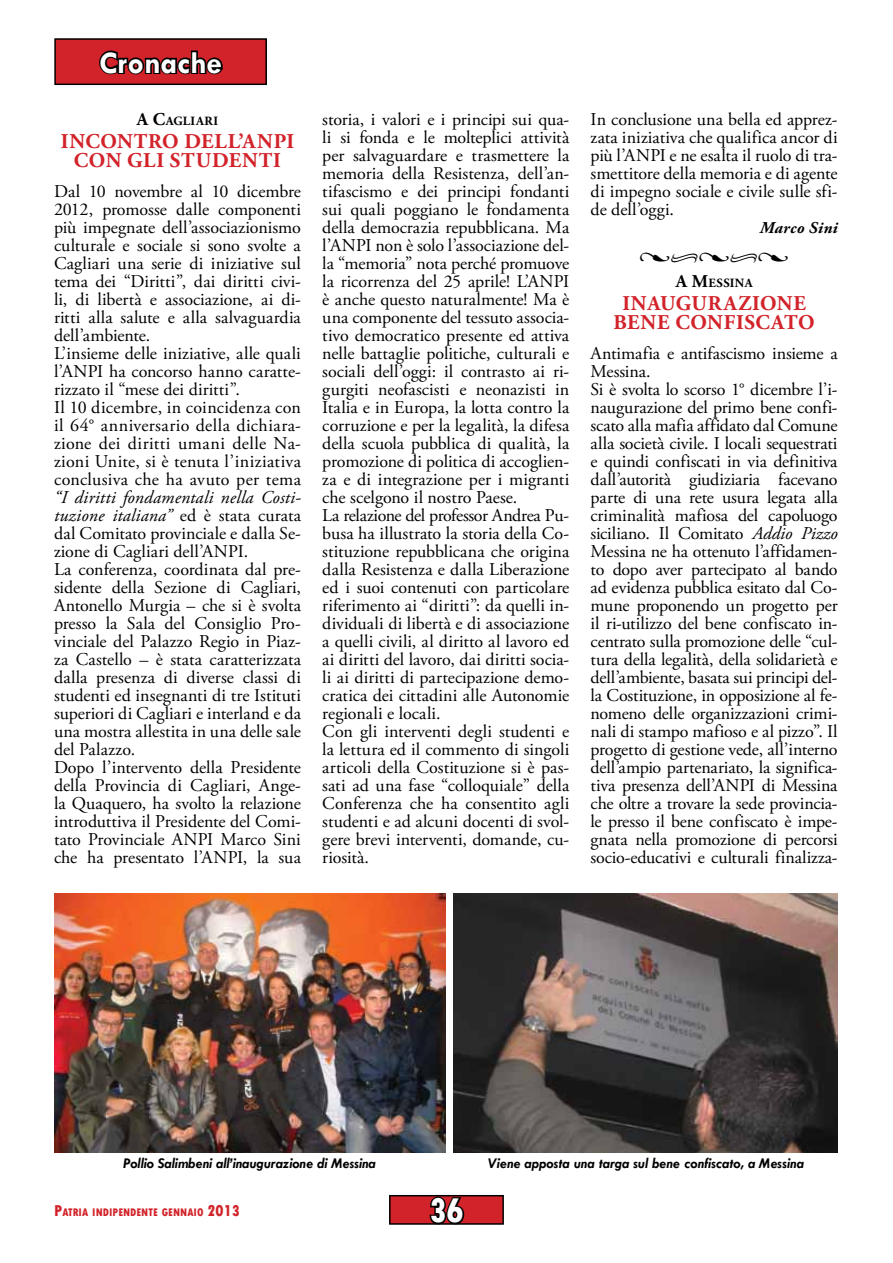
<style>
.page{position:relative;width:893px;height:1263px;background:#fff}
.page>*{position:absolute;margin:0;border:0;box-sizing:border-box;transform-origin:0 0}
.t1{font:800 condensed 36px "Tw Cen";color:#fff}
.t2{font:700 31.5px "Tw Cen";color:#fff}
.Stile_di_paragrafo_7{font:700 21px/19.5px "Adobe Garamond Pro";letter-spacing:.035em;color:#d2232a;text-align:center}
.Stile_di_paragrafo_7-2{font:18px/18px "Adobe Garamond Pro";letter-spacing:-.01em;color:#000;text-align:justify}
.Stile_di_paragrafo_7-3{font:18px "Minion Pro";color:#000}
.Stile_di_paragrafo_7-4{font:italic 700 16.5px "Adobe Garamond Pro";letter-spacing:.02em;color:#000}
.Stile_di_paragrafo_7-5{font:italic 700 15px "Tw Cen";color:#000}
.Stile_di_paragrafo_7-6{font:700 12.6px "Adobe Garamond Pro";letter-spacing:.03em;color:#000}
.t3{font:800 condensed 11.55px "Tw Cen";color:#d2232a}
.s1{font-size:18px}
.s2{font-style:italic}
.s3{font-size:16.5px}
</style>
<div class="page">
<div style="left:55px;top:39px;width:211px;height:45px;background:#d2232a"></div>
<svg style="left:99px;top:50px;width:124px;height:25px"></svg>
<div style="left:54px;top:38px;width:213px;height:47px;border:2px solid #000"></div>
<img style="left:54px;top:893px;width:391px;height:259px">
<img style="left:454px;top:893px;width:384px;height:259px">
<div style="left:390px;top:1196px;width:113px;height:28px;background:#d2232a"></div>
<svg style="left:428px;top:1194px;width:38px;height:28px"></svg>
<div style="left:389px;top:1195px;width:115px;height:30px;border:2px solid #000"></div>
<p class="t2" style="left:99px;top:44px;width:124px">Cronache</p>
<p class="Stile_di_paragrafo_7-6" style="left:137px;top:114px;width:83px"><span class="s1">A C</span>AGLIARI</p>
<p class="Stile_di_paragrafo_7" style="left:61px;top:132px;width:235px">INCONTRO DELL’ANPI<br>CON GLI STUDENTI</p>
<p class="Stile_di_paragrafo_7-2" style="left:54px;top:183px;width:249px">Dal 10 novembre al 10 dicembre 2012, promosse dalle componenti più impegnate dell’associazionismo culturale e sociale si sono svolte a Cagliari una serie di iniziative sul tema dei “Diritti”, dai diritti civi&shy;li, di libertà e associazione, ai di&shy;ritti alla salute e alla salvaguardia dell’ambiente.</p>
<p class="Stile_di_paragrafo_7-2" style="left:54px;top:345px;width:249px">L’insieme delle iniziative, alle quali l’ANPI ha concorso hanno caratte&shy;rizzato il “mese dei diritti”.</p>
<p class="Stile_di_paragrafo_7-2" style="left:54px;top:399px;width:249px">Il 10 dicembre, in coincidenza con il 64° anniversario della dichiara&shy;zione dei diritti umani delle Na&shy;zioni Unite, si è tenuta l’iniziativa conclusiva che ha avuto per tema <span class="s2">“I diritti fondamentali nella Costi&shy;tuzione italiana”</span> ed è stata curata dal Comitato provinciale e dalla Se&shy;zione di Cagliari dell’ANPI.</p>
<p class="Stile_di_paragrafo_7-2" style="left:54px;top:561px;width:249px">La conferenza, coordinata dal pre&shy;sidente della Sezione di Cagliari, Antonello Murgia – che si è svolta presso la Sala del Consiglio Pro&shy;vinciale del Palazzo Regio in Piaz&shy;za Castello – è stata caratterizzata dalla presenza di diverse classi di studenti ed insegnanti di tre Istituti superiori di Cagliari e interland e da una mostra allestita in una delle sale del Palazzo.</p>
<p class="Stile_di_paragrafo_7-2" style="left:54px;top:759px;width:249px">Dopo l’intervento della Presidente della Provincia di Cagliari, Ange&shy;la Quaquero, ha svolto la relazione introduttiva il Presidente del Comi&shy;tato Provinciale ANPI Marco Sini che ha presentato l’ANPI, la sua</p>
<p class="Stile_di_paragrafo_7-2" style="left:322px;top:111px;width:249px">storia, i valori e i principi sui qua&shy;li si fonda e le molteplici attività per salvaguardare e trasmettere la memoria della Resistenza, dell’an&shy;tifascismo e dei principi fondanti sui quali poggiano le fondamenta della democrazia repubblicana. Ma l’ANPI non è solo l’associazione del&shy;la “memoria” nota perché promuove la ricorrenza del 25 aprile! L’ANPI è anche questo naturalmente! Ma è una componente del tessuto associa&shy;tivo democratico presente ed attiva nelle battaglie politiche, culturali e sociali dell’oggi: il contrasto ai ri&shy;gurgiti neofascisti e neonazisti in Italia e in Europa, la lotta contro la corruzione e per la legalità, la difesa della scuola pubblica di qualità, la promozione di politica di accoglien&shy;za e di integrazione per i migranti che scelgono il nostro Paese.</p>
<p class="Stile_di_paragrafo_7-2" style="left:322px;top:507px;width:249px">La relazione del professor Andrea Pu&shy;busa ha illustrato la storia della Co&shy;stituzione repubblicana che origina dalla Resistenza e dalla Liberazione ed i suoi contenuti con particolare riferimento ai “diritti”: da quelli in&shy;dividuali di libertà e di associazione a quelli civili, al diritto al lavoro ed ai diritti del lavoro, dai diritti socia&shy;li ai diritti di partecipazione demo&shy;cratica dei cittadini alle Autonomie regionali e locali.</p>
<p class="Stile_di_paragrafo_7-2" style="left:322px;top:723px;width:249px">Con gli interventi degli studenti e la lettura ed il commento di singoli articoli della Costituzione si è pas&shy;sati ad una fase “colloquiale” della Conferenza che ha consentito agli studenti e ad alcuni docenti di svol&shy;gere brevi interventi, domande, cu&shy;riosità.</p>
<p class="Stile_di_paragrafo_7-2" style="left:591px;top:111px;width:249px">In conclusione una bella ed apprez&shy;zata iniziativa che qualifica ancor di più l’ANPI e ne esalta il ruolo di tra&shy;smettitore della memoria e di agente di impegno sociale e civile sulle sfi&shy;de dell’oggi.</p>
<p class="Stile_di_paragrafo_7-4" style="left:760px;top:218px;width:80px">Marco Sini</p>
<p class="Stile_di_paragrafo_7-3" style="left:639px;top:244px;width:151px">•••••</p>
<p class="Stile_di_paragrafo_7-6" style="left:676px;top:276px;width:79px"><span class="s1">A M</span>ESSINA</p>
<p class="Stile_di_paragrafo_7" style="left:622px;top:294px;width:185px">INAUGURAZIONE</p>
<p class="Stile_di_paragrafo_7" style="left:614px;top:313px;width:203px">BENE CONFISCATO</p>
<p class="Stile_di_paragrafo_7-2" style="left:591px;top:345px;width:249px">Antimafia e antifascismo insieme a<br>Messina.</p>
<p class="Stile_di_paragrafo_7-2" style="left:591px;top:381px;width:249px">Si è svolta lo scorso 1° dicembre l’i&shy;naugurazione del primo bene confi&shy;scato alla mafia affidato dal Comune alla società civile. I locali sequestrati e quindi confiscati in via definitiva dall’autorità giudiziaria facevano parte di una rete usura legata alla criminalità mafiosa del capoluogo siciliano. Il Comitato <span class="s2">Addio Pizzo </span>Messina ne ha ottenuto l’affidamen&shy;to dopo aver partecipato al bando ad evidenza pubblica esitato dal Co&shy;mune proponendo un progetto per il ri-utilizzo del bene confiscato in&shy;centrato sulla promozione delle “cul&shy;tura della legalità, della solidarietà e dell’ambiente, basata sui principi del&shy;la Costituzione, in opposizione al fe&shy;nomeno delle organizzazioni crimi&shy;nali di stampo mafioso e al pizzo”. Il progetto di gestione vede, all’interno dell’ampio partenariato, la significa&shy;tiva presenza dell’ANPI di Messina che oltre a trovare la sede provincia&shy;le presso il bene confiscato è impe&shy;gnata nella promozione di percorsi socio-educativi e culturali finalizza-</p>
<p class="Stile_di_paragrafo_7-5" style="left:123px;top:1154px;width:254px">Pollio Salimbeni all’inaugurazione di Messina</p>
<p class="Stile_di_paragrafo_7-5" style="left:487px;top:1154px;width:318px">Viene apposta una targa sul bene confiscato, a Messina</p>
<p class="t3" style="left:54px;top:1205px;width:187px"><span class="s3">P</span>ATRIA INDIPENDENTE GENNAIO <span class="s3">2013</span></p>
<p class="t1" style="left:429px;top:1189px;width:36px">36</p>
</div>
